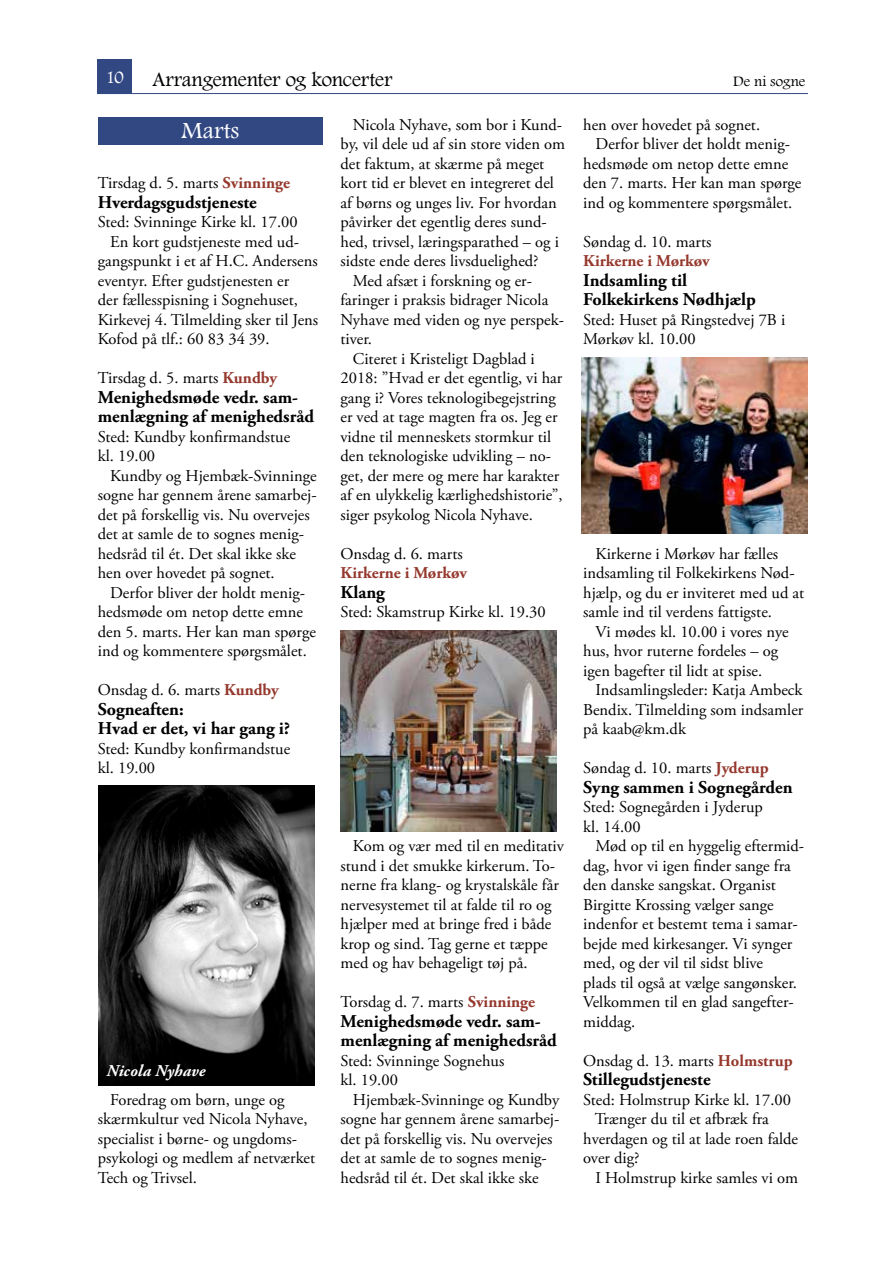
<style>
.page{position:relative;width:893px;height:1263px;background:#fff}
.page>*{position:absolute;margin:0;border:0;box-sizing:border-box;transform-origin:0 0}
.t1{font:24px "Footlight MT Light";color:#fff}
.t2{font:21px "Footlight MT Light";letter-spacing:-.02em;color:#000}
.t3{font:700 18px/19.5px "Adobe Garamond Pro";color:#000}
.t4{font:18px "Footlight MT Light";color:#fff}
.t5{font:16.5px/19.5px "Adobe Garamond Pro";color:#000}
.t6{font:700 16.5px "Adobe Garamond Pro";color:#95382d}
.t7{font:italic 700 16.5px "Adobe Garamond Pro";letter-spacing:.01em;color:#fff}
.t8{font:15px "Footlight MT Light";letter-spacing:.005em;color:#000}
.s1{font-weight:700;color:#95382d}
</style>
<div class="page">
<hr style="left:98px;top:93px;width:710px;height:1px;background:#324883">
<div style="left:98px;top:60px;width:34px;height:34px;background:#324883"></div>
<div style="left:98px;top:118px;width:224px;height:27px;background:#324883"></div>
<img style="left:98px;top:785px;width:216px;height:300px">
<img style="left:340px;top:631px;width:216px;height:201px">
<img style="left:581px;top:358px;width:227px;height:175px">
<p class="t4" style="left:105px;top:66px;width:20px">10</p>
<p class="t2" style="left:153px;top:67px;width:241px">Arrangementer og koncerter</p>
<p class="t8" style="left:733px;top:72px;width:74px">De ni sogne</p>
<h1 class="t1" style="left:181px;top:116px;width:59px">Marts</h1>
<p class="t5" style="left:98px;top:174px;width:194px">Tirsdag d. 5. marts <span class="s1">Svinninge</span></p>
<p class="t3" style="left:98px;top:193px;width:161px">Hverdagsgudstjeneste</p>
<p class="t5" style="left:98px;top:213px;width:201px">Sted: Svinninge Kirke kl. 17.00</p>
<p class="t5" style="left:110px;top:232px;width:190px">En kort gudstjeneste med ud-</p>
<p class="t5" style="left:98px;top:252px;width:222px">gangspunkt i et af H.C. Andersens</p>
<p class="t5" style="left:98px;top:271px;width:193px">eventyr. Efter gudstjenesten er</p>
<p class="t5" style="left:98px;top:291px;width:202px">der fællesspisning i Sognehuset,</p>
<p class="t5" style="left:98px;top:310px;width:222px">Kirkevej 4. Tilmelding sker til Jens</p>
<p class="t5" style="left:98px;top:330px;width:173px">Kofod på tlf.: 60 83 34 39.</p>
<p class="t5" style="left:98px;top:369px;width:181px">Tirsdag d. 5. marts <span class="s1">Kundby</span></p>
<p class="t3" style="left:98px;top:388px;width:218px">Menighedsmøde vedr. sam&shy;menlægning af menighedsråd</p>
<p class="t5" style="left:98px;top:427px;width:194px">Sted: Kundby konfirmandstue kl. 19.00</p>
<p class="t5" style="left:98px;top:466px;width:220px;text-indent:12px">Kundby og Hjembæk-Svinninge sogne har gennem årene samarbej&shy;det på forskellig vis. Nu overvejes det at samle de to sognes menig&shy;hedsråd til ét. Det skal ikke ske hen over hovedet på sognet.</p>
<p class="t5" style="left:98px;top:583px;width:220px;text-indent:12px">Derfor bliver der holdt menig&shy;hedsmøde om netop dette emne den 5. marts. Her kan man spørge ind og kommentere spørgsmålet.</p>
<p class="t5" style="left:98px;top:681px;width:183px">Onsdag d. 6. marts <span class="s1">Kundby</span></p>
<p class="t3" style="left:98px;top:700px;width:194px">Sogneaften:<br>Hvad er det, vi har gang i?</p>
<p class="t5" style="left:98px;top:739px;width:194px">Sted: Kundby konfirmandstue kl. 19.00</p>
<p class="t5" style="left:353px;top:115px;width:211px">Nicola Nyhave, som bor i Kund-</p>
<p class="t5" style="left:340px;top:135px;width:226px">by, vil dele ud af sin store viden om</p>
<p class="t5" style="left:340px;top:154px;width:205px">det faktum, at skærme på meget</p>
<p class="t5" style="left:340px;top:174px;width:215px">kort tid er blevet en integreret del</p>
<p class="t5" style="left:340px;top:193px;width:218px">af børns og unges liv. For hvordan</p>
<p class="t5" style="left:340px;top:213px;width:208px">påvirker det egentlig deres sund-</p>
<p class="t5" style="left:340px;top:232px;width:220px">hed, trivsel, læringsparathed – og i</p>
<p class="t5" style="left:340px;top:252px;width:200px">sidste ende deres livsduelighed?</p>
<p class="t5" style="left:353px;top:271px;width:181px">Med afsæt i forskning og er-</p>
<p class="t5" style="left:340px;top:291px;width:209px">faringer i praksis bidrager Nicola</p>
<p class="t5" style="left:340px;top:310px;width:225px">Nyhave med viden og nye perspek-</p>
<p class="t5" style="left:340px;top:330px;width:33px">tiver.</p>
<p class="t5" style="left:353px;top:349px;width:183px">Citeret i Kristeligt Dagblad i</p>
<p class="t5" style="left:340px;top:369px;width:223px">2018: ”Hvad er det egentlig, vi har</p>
<p class="t5" style="left:340px;top:388px;width:217px">gang i? Vores teknologibegejstring</p>
<p class="t5" style="left:340px;top:408px;width:219px">er ved at tage magten fra os. Jeg er</p>
<p class="t5" style="left:340px;top:427px;width:212px">vidne til menneskets stormkur til</p>
<p class="t5" style="left:340px;top:447px;width:212px">den teknologiske udvikling – no-</p>
<p class="t5" style="left:340px;top:466px;width:220px">get, der mere og mere har karakter</p>
<p class="t5" style="left:340px;top:486px;width:224px">af en ulykkelig kærlighedshistorie”,</p>
<p class="t5" style="left:340px;top:505px;width:194px">siger psykolog Nicola Nyhave.</p>
<p class="t5" style="left:340px;top:544px;width:124px">Onsdag d. 6. marts</p>
<p class="t6" style="left:340px;top:563px;width:128px">Kirkerne i Mørkøv</p>
<p class="t3" style="left:340px;top:583px;width:46px">Klang</p>
<p class="t5" style="left:340px;top:603px;width:207px">Sted: Skamstrup Kirke kl. 19.30</p>
<p class="t5" style="left:583px;top:115px;width:178px">hen over hovedet på sognet.</p>
<p class="t5" style="left:596px;top:135px;width:196px">Derfor bliver det holdt menig-</p>
<p class="t5" style="left:583px;top:154px;width:207px">hedsmøde om netop dette emne</p>
<p class="t5" style="left:583px;top:174px;width:220px">den 7. marts. Her kan man spørge</p>
<p class="t5" style="left:583px;top:193px;width:210px">ind og kommentere spørgsmålet.</p>
<p class="t5" style="left:583px;top:232px;width:130px">Søndag d. 10. marts</p>
<p class="t6" style="left:583px;top:251px;width:128px">Kirkerne i Mørkøv</p>
<p class="t3" style="left:583px;top:271px;width:174px">Indsamling til<br>Folkekirkens Nødhjælp</p>
<p class="t5" style="left:583px;top:310px;width:204px">Sted: Huset på Ringstedvej 7B i<br>Mørkøv kl. 10.00</p>
<p class="t5" style="left:583px;top:544px;width:223px;text-indent:12px">Kirkerne i Mørkøv har fælles indsamling til Folkekirkens Nød&shy;hjælp, og du er inviteret med ud at samle ind til verdens fattigste.</p>
<p class="t5" style="left:583px;top:622px;width:207px;text-indent:12px">Vi mødes kl. 10.00 i vores nye hus, hvor ruterne fordeles – og igen bagefter til lidt at spise.</p>
<p class="t5" style="left:583px;top:681px;width:222px;text-align:justify;text-indent:12px">Indsamlingsleder: Katja Ambeck Bendix. Tilmelding som indsamler på kaab@km.dk</p>
<p class="t5" style="left:583px;top:759px;width:187px">Søndag d. 10. marts <span class="s1">Jyderup</span></p>
<p class="t3" style="left:583px;top:778px;width:211px">Syng sammen i Sognegården</p>
<p class="t5" style="left:583px;top:798px;width:181px">Sted: Sognegården i Jyderup kl. 14.00</p>
<p class="t5" style="left:583px;top:837px;width:222px;text-indent:12px">Mød op til en hyggelig eftermid&shy;dag, hvor vi igen finder sange fra den danske sangskat. Organist<br>Birgitte Krossing vælger sange indenfor et bestemt tema i samar&shy;bejde med kirkesanger. Vi synger med, og der vil til sidst blive<br>plads til også at vælge sangønsker.<br>Velkommen til en glad sangefter&shy;middag.</p>
<p class="t5" style="left:583px;top:1051px;width:211px">Onsdag d. 13. marts <span class="s1">Holmstrup</span></p>
<p class="t3" style="left:583px;top:1070px;width:129px">Stillegudstjeneste</p>
<p class="t5" style="left:583px;top:1090px;width:209px">Sted: Holmstrup Kirke kl. 17.00</p>
<p class="t5" style="left:595px;top:1110px;width:176px">Trænger du til et afbræk fra</p>
<p class="t5" style="left:583px;top:1129px;width:216px">hverdagen og til at lade roen falde</p>
<p class="t5" style="left:583px;top:1149px;width:58px">over dig?</p>
<p class="t5" style="left:596px;top:1168px;width:204px">I Holmstrup kirke samles vi om</p>
<p class="t5" style="left:340px;top:837px;width:225px;text-indent:12px">Kom og vær med til en meditativ stund i det smukke kirkerum. To&shy;nerne fra klang- og krystalskåle får nervesystemet til at falde til ro og hjælper med at bringe fred i både krop og sind. Tag gerne et tæppe med og hav behageligt tøj på.</p>
<p class="t5" style="left:340px;top:993px;width:196px">Torsdag d. 7. marts <span class="s1">Svinninge</span></p>
<p class="t3" style="left:340px;top:1012px;width:218px">Menighedsmøde vedr. sam&shy;menlægning af menighedsråd</p>
<p class="t5" style="left:340px;top:1051px;width:165px">Sted: Svinninge Sognehus kl. 19.00</p>
<p class="t5" style="left:340px;top:1090px;width:220px;text-indent:12px">Hjembæk-Svinninge og Kundby sogne har gennem årene samarbej&shy;det på forskellig vis. Nu overvejes det at samle de to sognes menig&shy;hedsråd til ét. Det skal ikke ske</p>
<p class="t7" style="left:106px;top:1061px;width:101px">Nicola Nyhave</p>
<p class="t5" style="left:98px;top:1090px;width:219px;text-indent:12px">Foredrag om børn, unge og skærmkultur ved Nicola Nyhave, specialist i børne- og ungdoms&shy;psykologi og medlem af netværket<br>Tech og Trivsel.</p>
</div>
